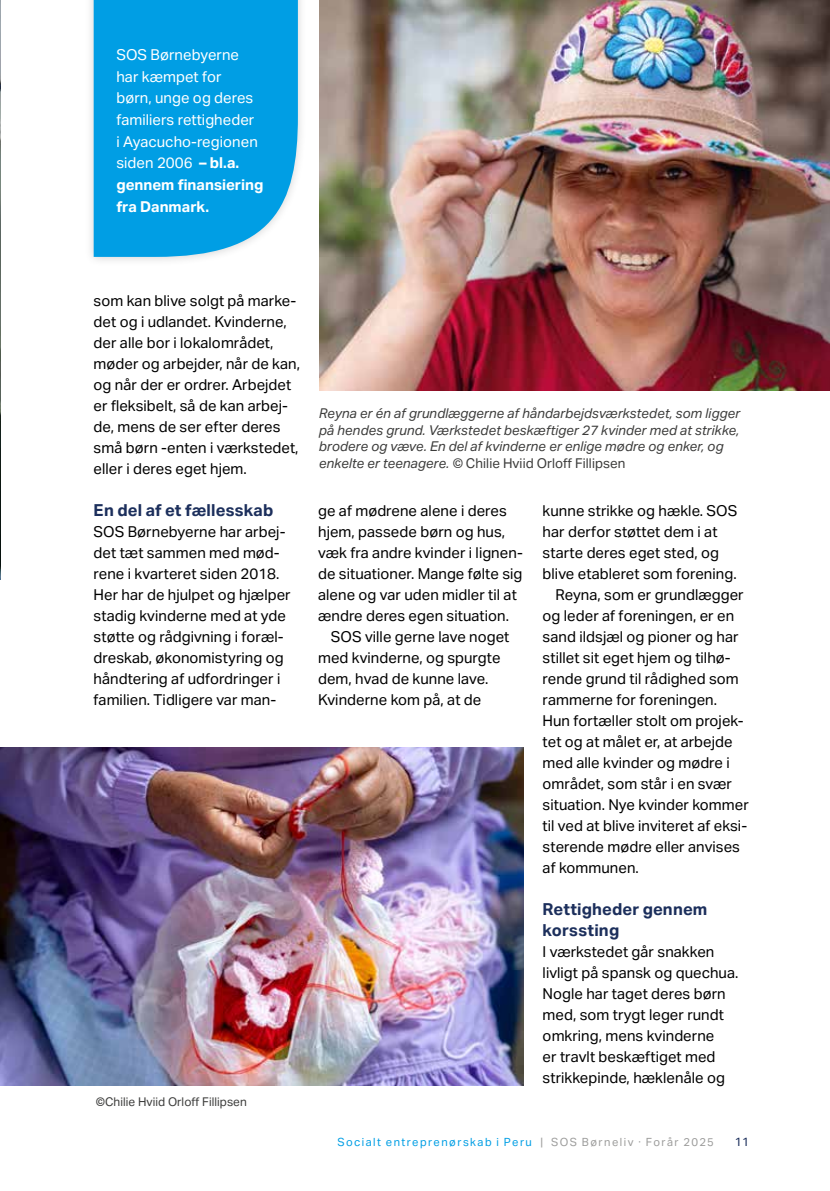
<style>
.page{position:relative;width:830px;height:1191px;background:#fff}
.page>*{position:absolute;margin:0;border:0;box-sizing:border-box;transform-origin:0 0}
.t1{font:700 16.5px/21px "Aktiv Grotesk";letter-spacing:.01em;color:#1c2f5c}
.t2{font:15px/21px "Aktiv Grotesk";color:#000}
.t3{font:15px/21.6px "Aktiv Grotesk";color:#fff}
.t4{font:italic 13.5px/16.5px "Aktiv Grotesk";color:#3c3c3b}
.t5{font:12px "Aktiv Grotesk";color:#3c3c3b}
.t6{font:12px "Aktiv Grotesk";color:#1c2f5c}
.t7{font:11.25px "Aktiv Grotesk";letter-spacing:.125em;color:#009ee4}
.s1{font-weight:700}
.s2{font-style:normal}
.s3{color:#9d9d9c}
</style>
<div class="page">
<img style="left:0;top:0;width:1px;height:579px">
<img style="left:319px;top:0;width:510px;height:390px">
<img style="left:0;top:747px;width:523px;height:338px">
<div style="left:84px;top:0;width:223px;height:266px;background:#000;opacity:.18"></div>
<div style="left:94px;top:0;width:204px;height:257px;background:#009ee4"></div>
<p class="t3" style="left:116px;top:45px;width:148px">SOS Børnebyerne har kæmpet for<br>børn, unge og deres familiers rettigheder<br>i Ayacucho-regionen siden 2006 <span class="s1">– bl.a. gennem finansiering fra Danmark.</span></p>
<p class="t2" style="left:94px;top:291px;width:208px">som kan blive solgt på marke&shy;det og i udlandet. Kvinderne, der alle bor i lokalområdet, møder og arbejder, når de kan, og når der er ordrer. Arbejdet er fleksibelt, så de kan arbej&shy;de, mens de ser efter deres små børn -enten i værkstedet, eller i deres eget hjem.</p>
<p class="t1" style="left:94px;top:501px;width:181px">En del af et fællesskab</p>
<p class="t2" style="left:94px;top:522px;width:198px">SOS Børnebyerne har arbej&shy;det tæt sammen med mød&shy;rene i kvarteret siden 2018.<br>Her har de hjulpet og hjælper stadig kvinderne med at yde støtte og rådgivning i foræl&shy;dreskab, økonomistyring og håndtering af udfordringer i familien. Tidligere var man-</p>
<p class="t5" style="left:96px;top:1096px;width:153px">©Chilie Hviid Orloff Fillipsen</p>
<p class="t4" style="left:319px;top:406px;width:422px">Reyna er én af grundlæggerne af håndarbejdsværkstedet, som ligger på hendes grund. Værkstedet beskæftiger 27 kvinder med at strikke, brodere og væve. En del af kvinderne er enlige mødre og enker, og enkelte er teenagere. © <span class="s2">Chilie Hviid Orloff Fillipsen</span></p>
<p class="t2" style="left:318px;top:501px;width:190px">ge af mødrene alene i deres</p>
<p class="t2" style="left:318px;top:522px;width:188px">hjem, passede børn og hus,</p>
<p class="t2" style="left:318px;top:543px;width:206px">væk fra andre kvinder i lignen-</p>
<p class="t2" style="left:318px;top:564px;width:206px">de situationer. Mange følte sig</p>
<p class="t2" style="left:318px;top:585px;width:200px">alene og var uden midler til at</p>
<p class="t2" style="left:318px;top:606px;width:192px">ændre deres egen situation.</p>
<p class="t2" style="left:331px;top:627px;width:180px">SOS ville gerne lave noget</p>
<p class="t2" style="left:318px;top:648px;width:184px">med kvinderne, og spurgte</p>
<p class="t2" style="left:318px;top:669px;width:172px">dem, hvad de kunne lave.</p>
<p class="t2" style="left:318px;top:690px;width:165px">Kvinderne kom på, at de</p>
<p class="t2" style="left:542px;top:501px;width:196px">kunne strikke og hækle. SOS</p>
<p class="t2" style="left:542px;top:522px;width:176px">har derfor støttet dem i at</p>
<p class="t2" style="left:542px;top:543px;width:178px">starte deres eget sted, og</p>
<p class="t2" style="left:542px;top:564px;width:195px">blive etableret som forening.</p>
<p class="t2" style="left:555px;top:585px;width:190px">Reyna, som er grundlægger</p>
<p class="t2" style="left:542px;top:606px;width:193px">og leder af foreningen, er en</p>
<p class="t2" style="left:542px;top:627px;width:197px">sand ildsjæl og pioner og har</p>
<p class="t2" style="left:542px;top:648px;width:189px">stillet sit eget hjem og tilhø-</p>
<p class="t2" style="left:542px;top:669px;width:198px">rende grund til rådighed som</p>
<p class="t2" style="left:542px;top:690px;width:176px">rammerne for foreningen.</p>
<p class="t2" style="left:542px;top:711px;width:202px">Hun fortæller stolt om projek-</p>
<p class="t2" style="left:542px;top:732px;width:191px">tet og at målet er, at arbejde</p>
<p class="t2" style="left:542px;top:753px;width:188px">med alle kvinder og mødre i</p>
<p class="t2" style="left:542px;top:774px;width:191px">området, som står i en svær</p>
<p class="t2" style="left:542px;top:795px;width:208px">situation. Nye kvinder kommer</p>
<p class="t2" style="left:542px;top:816px;width:206px">til ved at blive inviteret af eksi-</p>
<p class="t2" style="left:542px;top:837px;width:199px">sterende mødre eller anvises</p>
<p class="t2" style="left:542px;top:858px;width:98px">af kommunen.</p>
<p class="t1" style="left:542px;top:900px;width:166px">Rettigheder gennem korssting</p>
<p class="t2" style="left:542px;top:942px;width:197px">I værkstedet går snakken livligt på spansk og quechua.<br>Nogle har taget deres børn med, som trygt leger rundt omkring, mens kvinderne<br>er travlt beskæftiget med strikkepinde, hæklenåle og</p>
<p class="t7" style="left:337px;top:1137px;width:378px">Socialt entreprenørskab i Peru <span class="s3">| SOS Børneliv · Forår 2025</span></p>
<p class="t6" style="left:734px;top:1136px;width:16px">11</p>
</div>
